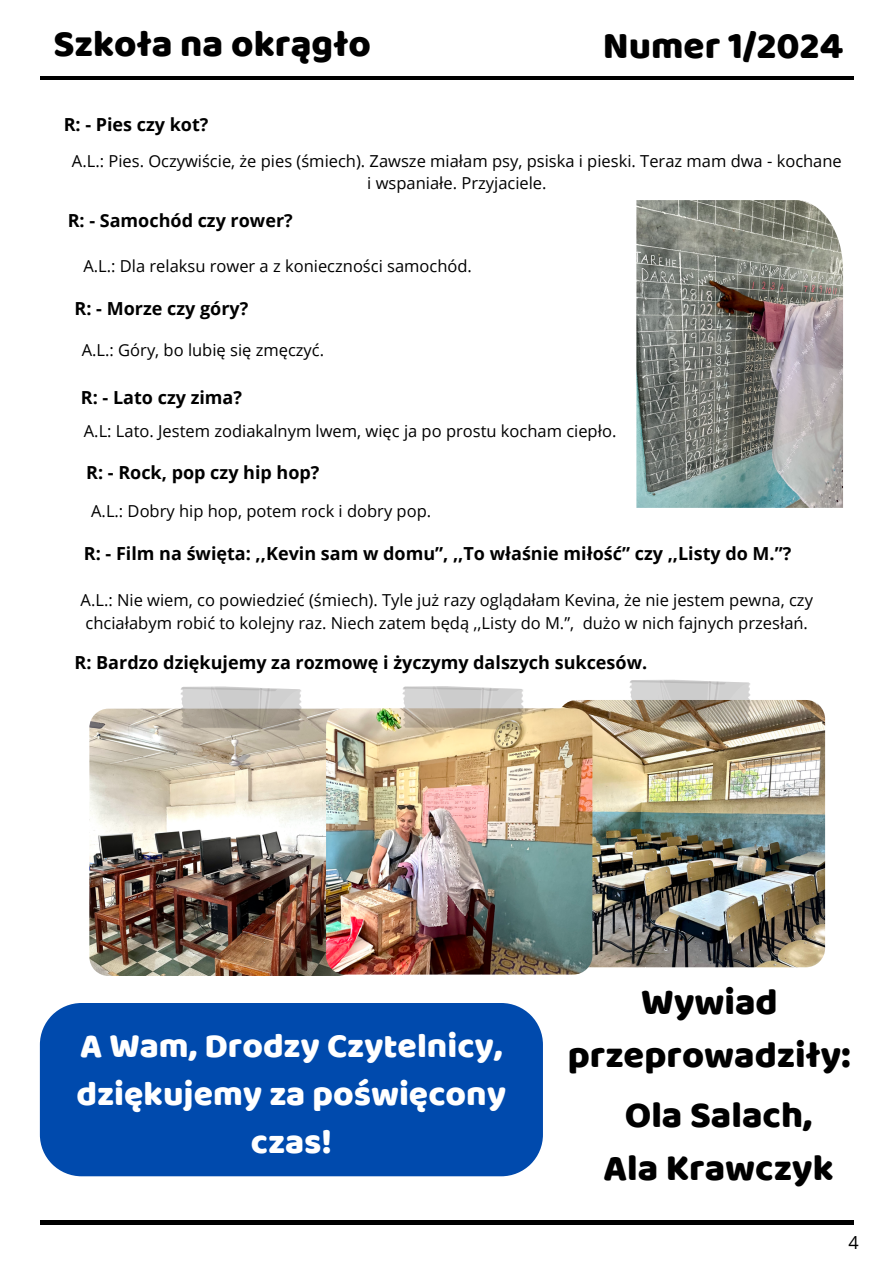
<style>
.page{position:relative;width:894px;height:1264px;background:#fff}
.page>*{position:absolute;margin:0;border:0;box-sizing:border-box;transform-origin:0 0}
.t1{font:38.4px "Baloo Thambi";color:#000}
.t2{font:37.8px/52.8px "Baloo Thambi";color:#000;text-align:center}
.t3{font:35.25px/48.3px "Baloo Thambi";color:#fff;text-align:center}
.t4{font:700 18px "Open Sans";color:#000}
.t5{font:18px "Open Sans";color:#000}
.t6{font:16.5px/22.5px "Open Sans";color:#000;text-align:center}
</style>
<div class="page">
<hr style="left:40px;top:77px;width:813px;height:3px;background:#000">
<hr style="left:40px;top:1220px;width:813px;height:3px;background:#000">
<div style="left:40px;top:1003px;width:503px;height:173px;background:#004aad"></div>
<img style="left:89px;top:708px;width:267px;height:268px">
<svg style="left:180px;top:686px;width:121px;height:44px;background:#bdb9b2"></svg>
<img style="left:561px;top:700px;width:263px;height:267px">
<img style="left:326px;top:708px;width:266px;height:266px;border-radius:19px">
<svg style="left:402px;top:686px;width:121px;height:44px;background:#c4bcaf"></svg>
<svg style="left:629px;top:679px;width:121px;height:44px;background:#b4ada1"></svg>
<img style="left:636px;top:200px;width:206px;height:307px">
<h2 class="t1" style="left:53px;top:16px;width:319px">Szkoła na okrągło</h2>
<p class="t1" style="left:602px;top:17px;width:241px">Numer 1/2024</p>
<h2 class="t4" style="left:64px;top:112px;width:146px">R: - Pies czy kot?</h2>
<p class="t6" style="left:72px;top:149px;width:771px">A.L.: Pies. Oczywiście, że pies (śmiech). Zawsze miałam psy, psiska i pieski. Teraz mam dwa - kochane i wspaniałe. Przyjaciele.</p>
<h2 class="t4" style="left:68px;top:207px;width:226px">R: - Samochód czy rower?</h2>
<p class="t6" style="left:83px;top:255px;width:390px">A.L.: Dla relaksu rower a z konieczności samochód.</p>
<p class="t4" style="left:75px;top:296px;width:175px">R: - Morze czy góry?</p>
<h2 class="t6" style="left:82px;top:338px;width:244px">A.L.: Góry, bo lubię się zmęczyć.</h2>
<p class="t4" style="left:81px;top:385px;width:163px">R: - Lato czy zima?</p>
<h2 class="t6" style="left:84px;top:419px;width:534px">A.L: Lato. Jestem zodiakalnym lwem, więc ja po prostu kocham ciepło.</h2>
<p class="t4" style="left:86px;top:460px;width:235px">R: - Rock, pop czy hip hop?</p>
<p class="t6" style="left:91px;top:500px;width:341px">A.L.: Dobry hip hop, potem rock i dobry pop.</p>
<p class="t4" style="left:84px;top:541px;width:708px">R: - Film na święta: ,,Kevin sam w domu”, ,,To właśnie miłość” czy ,,Listy do M.”?</p>
<p class="t6" style="left:81px;top:588px;width:733px">A.L.: Nie wiem, co powiedzieć (śmiech). Tyle już razy oglądałam Kevina, że nie jestem pewna, czy chciałabym robić to kolejny raz. Niech zatem będą ,,Listy do M.”, dużo w nich fajnych przesłań.</p>
<p class="t4" style="left:74px;top:650px;width:574px">R: Bardzo dziękujemy za rozmowę i życzymy dalszych sukcesów.</p>
<h2 class="t3" style="left:77px;top:1022px;width:431px">A Wam, Drodzy Czytelnicy, dziękujemy za poświęcony czas!</h2>
<p class="t2" style="left:567px;top:977px;width:284px">Wywiad przeprowadziły:</p>
<p class="t2" style="left:603px;top:1090px;width:231px">Ola Salach,<br>Ala Krawczyk</p>
<h2 class="t5" style="left:848px;top:1230px;width:12px">4</h2>
</div>
